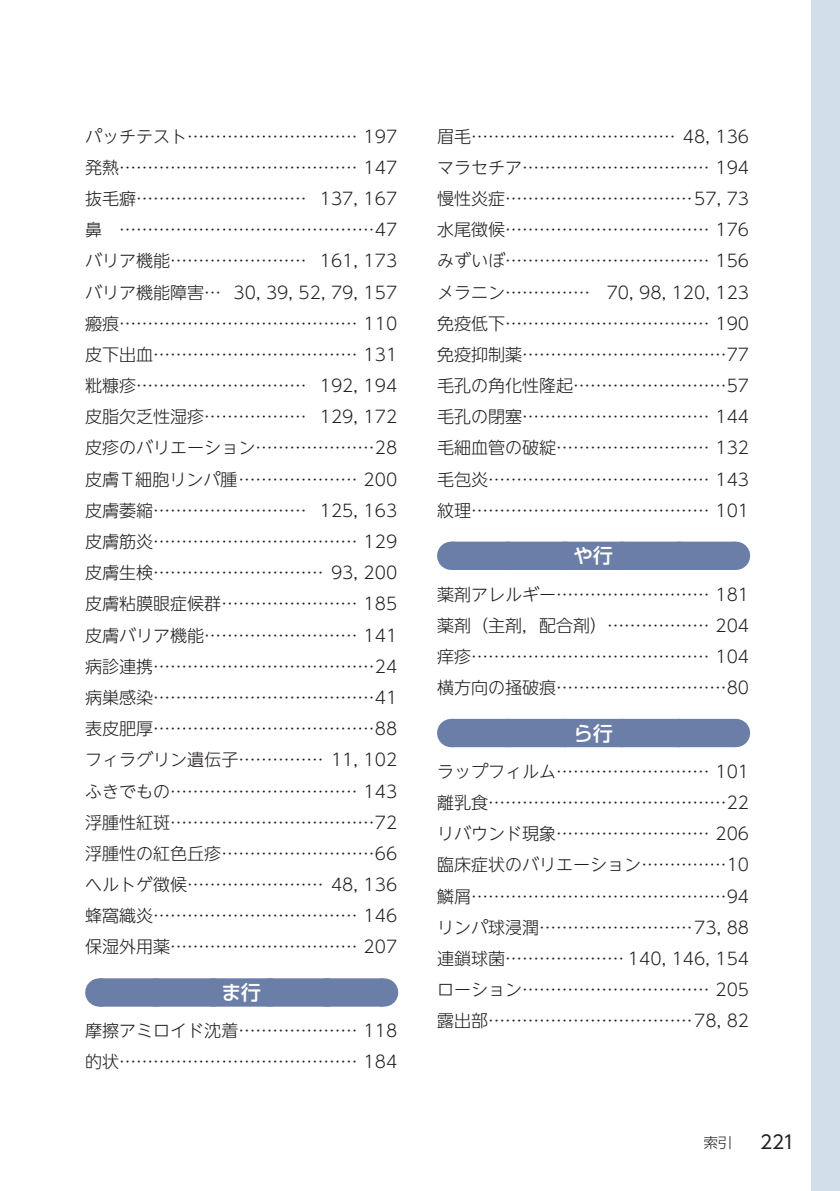
<style>
.page{position:relative;width:840px;height:1191px;background:#fff}
.page>*{position:absolute;margin:0;border:0;box-sizing:border-box;transform-origin:0 0}
.t1{font:500 19.8px "Shin Go Pr 6";color:#fff}
.t2{font:18.4px "MO Clear Tone SG";color:#231f20}
.t3{font:300 17px/31.2px "UD Shin Go NT Pr 6";color:#231f20;text-align:justify}
.t4{font:300 14.2px "Shin Go Pr 6";color:#231f20}
</style>
<div class="page">
<div style="left:811px;top:0;width:28px;height:1191px;background:#d2dee9"></div>
<div style="left:99px;top:978px;width:284px;height:28px;background:#6b7ea8"></div>
<svg style="left:156px;top:978px;width:198px;height:1px"></svg>
<svg style="left:383px;top:978px;width:1px;height:28px"></svg>
<div style="left:451px;top:541px;width:283px;height:29px;background:#6b7ea8"></div>
<svg style="left:507px;top:541px;width:199px;height:1px"></svg>
<svg style="left:734px;top:541px;width:1px;height:29px"></svg>
<div style="left:451px;top:719px;width:283px;height:28px;background:#6b7ea8"></div>
<svg style="left:734px;top:719px;width:1px;height:28px"></svg>
<p class="t3" style="left:85px;top:120px;width:313px">パッチテスト………………………… 197発熱…………………………………… 147抜毛癖………………………… 137, 167鼻 ………………………………………47バリア機能…………………… 161, 173バリア機能障害… 30, 39, 52, 79, 157瘢痕…………………………………… 110皮下出血……………………………… 131粃糠疹………………………… 192, 194皮脂欠乏性湿疹……………… 129, 172皮疹のバリエーション…………………28皮膚T細胞リンパ腫 ………………… 200皮膚萎縮……………………… 125, 163皮膚筋炎……………………………… 129皮膚生検………………………… 93, 200皮膚粘膜眼症候群…………………… 185皮膚バリア機能……………………… 141病診連携…………………………………24病巣感染…………………………………41表皮肥厚…………………………………88フィラグリン遺伝子…………… 11, 102ふきでもの…………………………… 143浮腫性紅斑………………………………72浮腫性の紅色丘疹………………………66ヘルトゲ徴候…………………… 48, 136蜂窩織炎……………………………… 146保湿外用薬…………………………… 207</p>
<p class="t1" style="left:221px;top:976px;width:41px">ま行</p>
<p class="t3" style="left:85px;top:1014px;width:313px">摩擦アミロイド沈着………………… 118的状…………………………………… 184</p>
<p class="t3" style="left:437px;top:120px;width:313px">眉毛……………………………… 48, 136マラセチア…………………………… 194慢性炎症……………………………57, 73水尾徴候……………………………… 176みずいぼ……………………………… 156メラニン…………… 70, 98, 120, 123免疫低下……………………………… 190免疫抑制薬………………………………77毛孔の角化性隆起………………………57毛孔の閉塞…………………………… 144毛細血管の破綻……………………… 132毛包炎………………………………… 143紋理…………………………………… 101</p>
<p class="t1" style="left:573px;top:539px;width:41px">や行</p>
<p class="t3" style="left:437px;top:578px;width:313px">薬剤アレルギー……………………… 181薬剤（主剤，配合剤）……………… 204痒疹…………………………………… 104横方向の掻破痕…………………………80</p>
<p class="t1" style="left:573px;top:717px;width:41px">ら行</p>
<p class="t3" style="left:437px;top:755px;width:313px">ラップフィルム……………………… 101離乳食……………………………………22リバウンド現象……………………… 206臨床症状のバリエーション……………10鱗屑………………………………………94リンパ球浸潤………………………73, 88連鎖球菌………………… 140, 146, 154ローション…………………………… 205露出部………………………………78, 82</p>
<p class="t4" style="left:703px;top:1131px;width:30px">索引</p>
<p class="t2" style="left:760px;top:1129px;width:36px">221</p>
</div>
